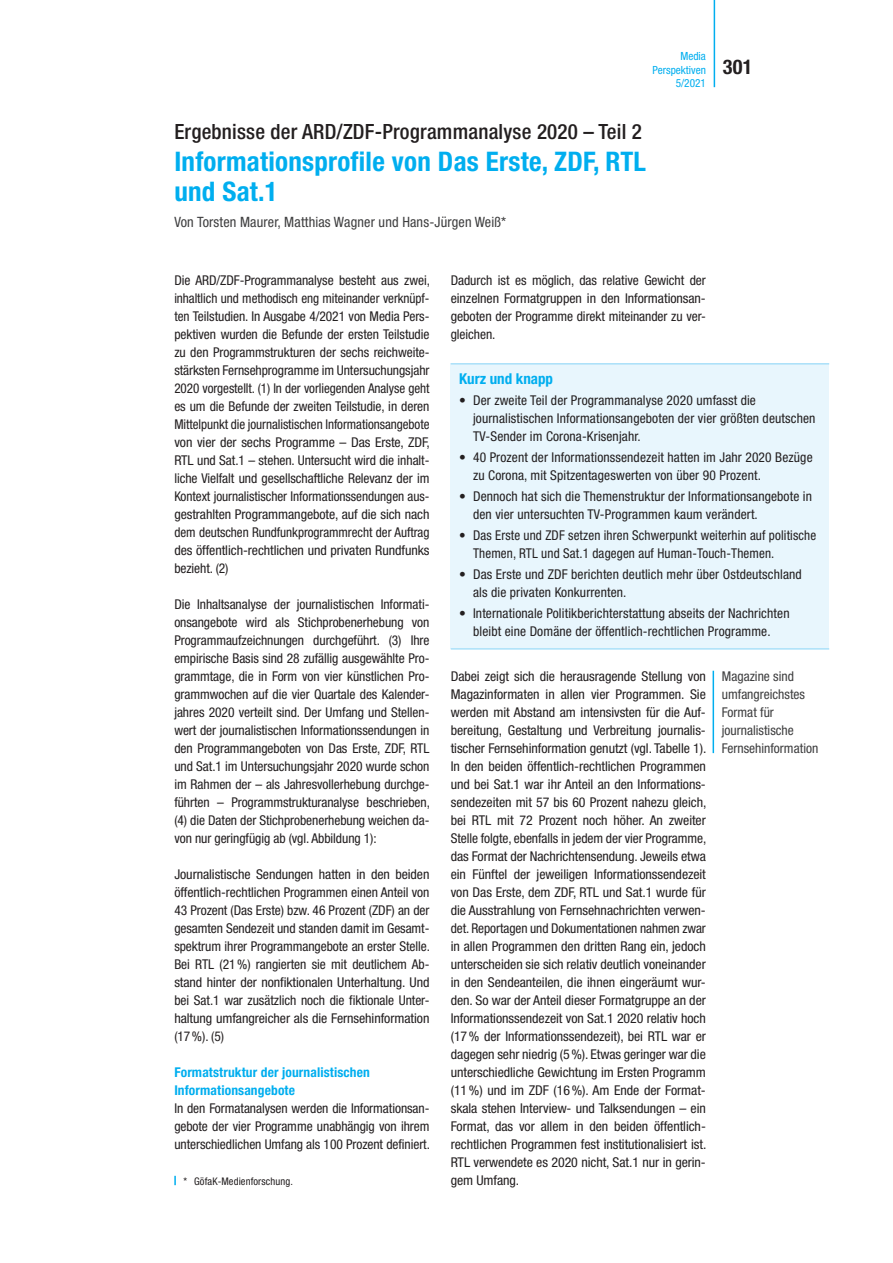
<style>
.page{position:relative;width:893px;height:1263px;background:#fff}
.page>*{position:absolute;margin:0;border:0;box-sizing:border-box;transform-origin:0 0}
.t1{font:700 condensed 27px/30px "Helvetica Neue LT Std";letter-spacing:.01em;color:#00aeef}
.t2{font:500 condensed 21px "Helvetica Neue LT Std";letter-spacing:.01em;color:#231f20}
.t3{font:700 condensed 20.25px "Helvetica Neue LT Std";color:#231f20}
.t4{font:700 condensed 15px "Helvetica Neue LT Std";color:#00aeef}
.t5{font:condensed 14.25px "Helvetica Neue LT Std";letter-spacing:.01em;color:#3e3e3f}
.t6{font:condensed 13.5px/18px "Helvetica Neue LT Std";letter-spacing:-.005em;color:#231f20}
.t7{font:condensed 13.5px/18px "Helvetica Neue LT Std";color:#3e3e3f}
.t8{font:700 condensed 13.5px/18px "Helvetica Neue LT Std";letter-spacing:.01em;color:#00aeef}
.t9{font:condensed 11.25px/13.5px "Helvetica Neue LT Std";color:#00aeef;text-align:right}
.t10{font:condensed 10.5px "Helvetica Neue LT Std";letter-spacing:.01em;color:#231f20}
</style>
<div class="page">
<hr style="left:714px;top:0;width:1px;height:87px;background:#00aeef">
<div style="left:451px;top:364px;width:378px;height:285px;background:#e8f6fd"></div>
<hr style="left:451px;top:363px;width:378px;height:2px;background:#aae0f9">
<hr style="left:451px;top:648px;width:378px;height:2px;background:#aae0f9">
<hr style="left:713px;top:671px;width:1px;height:82px;background:#00aeef">
<svg style="left:174px;top:1176px;width:2px;height:9px"></svg>
<p class="t9" style="left:653px;top:49px;width:55px">Media<br>Perspektiven<br>5/2021</p>
<h2 class="t2" style="left:174px;top:119px;width:469px">Ergebnisse der ARD/ZDF-Programmanalyse 2020 – Teil 2</h2>
<h1 class="t1" style="left:174px;top:146px;width:473px">Informationsprofile von Das Erste, ZDF, RTL und Sat.1</h1>
<p class="t5" style="left:174px;top:214px;width:333px">Von Torsten Maurer, Matthias Wagner und Hans-Jürgen Weiß*</p>
<h3 class="t3" style="left:723px;top:54px;width:31px">301</h3>
<p class="t6" style="left:174px;top:271px;width:257px">Die ARD/ZDF-Programmanalyse besteht aus zwei, inhaltlich und methodisch eng miteinander verknüpf&shy;ten Teilstudien. In Ausgabe 4/2021 von Media Pers&shy;pektiven wurden die Befunde der ersten Teilstudie zu den Programmstrukturen der sechs reichweite&shy;stärksten Fernsehprogramme im Untersuchungsjahr 2020 vorgestellt. (1) In der vorliegenden Analyse geht es um die Befunde der zweiten Teilstudie, in deren Mittelpunkt die journalistischen Informationsangebote von vier der sechs Programme – Das Erste, ZDF, RTL und Sat.1 – stehen. Untersucht wird die inhalt&shy;liche Vielfalt und gesellschaftliche Relevanz der im Kontext journalistischer Informationssendungen aus&shy;gestrahlten Programmangebote, auf die sich nach dem deutschen Rundfunkprogrammrecht der Auftrag des öffentlich-rechtlichen und privaten Rundfunks bezieht. (2)</p>
<p class="t6" style="left:174px;top:595px;width:257px;text-align:justify">Die Inhaltsanalyse der journalistischen Informati&shy;onsangebote wird als Stichprobenerhebung von Programmaufzeichnungen durchgeführt. (3) Ihre empirische Basis sind 28 zufällig ausgewählte Pro&shy;grammtage, die in Form von vier künstlichen Pro&shy;grammwochen auf die vier Quartale des Kalender&shy;jahres 2020 verteilt sind. Der Umfang und Stellen&shy;wert der journalistischen Informationssendungen in den Programmangeboten von Das Erste, ZDF, RTL und Sat.1 im Untersuchungsjahr 2020 wurde schon im Rahmen der – als Jahresvollerhebung durchge&shy;führten – Programmstrukturanalyse beschrieben, (4) die Daten der Stichprobenerhebung weichen da&shy;von nur geringfügig ab (vgl. Abbildung 1):</p>
<p class="t6" style="left:174px;top:865px;width:257px;text-align:justify">Journalistische Sendungen hatten in den beiden öffentlich-rechtlichen Programmen einen Anteil von 43 Prozent (Das Erste) bzw. 46 Prozent (ZDF) an der gesamten Sendezeit und standen damit im Gesamt&shy;spektrum ihrer Programmangebote an erster Stelle.<br>Bei RTL (21%) rangierten sie mit deutlichem Ab&shy;stand hinter der nonfiktionalen Unterhaltung. Und bei Sat.1 war zusätzlich noch die fiktionale Unter&shy;haltung umfangreicher als die Fernsehinformation (17%). (5)</p>
<p class="t8" style="left:174px;top:1063px;width:197px">Formatstruktur der journalistischen<br>Informationsangebote</p>
<p class="t6" style="left:174px;top:1099px;width:257px;text-align:justify">In den Formatanalysen werden die Informationsan&shy;gebote der vier Programme unabhängig von ihrem unterschiedlichen Umfang als 100 Prozent definiert.</p>
<p class="t10" style="left:184px;top:1175px;width:111px">* GöfaK-Medienforschung.</p>
<p class="t6" style="left:451px;top:271px;width:257px;text-align:justify">Dadurch ist es möglich, das relative Gewicht der einzelnen Formatgruppen in den Informationsan&shy;geboten der Programme direkt miteinander zu ver&shy;gleichen.</p>
<p class="t4" style="left:459px;top:370px;width:95px">Kurz und knapp</p>
<p class="t6" style="left:473px;top:391px;width:344px;text-indent:-14px">• Der zweite Teil der Programmanalyse 2020 umfasst die journalistischen Informationsangeboten der vier größten deutschen<br>TV-Sender im Corona-Krisenjahr.</p>
<p class="t6" style="left:473px;top:448px;width:341px;text-indent:-14px">• 40 Prozent der Informationssendezeit hatten im Jahr 2020 Bezüge zu Corona, mit Spitzentageswerten von über 90 Prozent.</p>
<p class="t6" style="left:473px;top:487px;width:340px;text-indent:-14px">• Dennoch hat sich die Themenstruktur der Informationsangebote in den vier untersuchten TV-Programmen kaum verändert.</p>
<p class="t6" style="left:473px;top:526px;width:345px;text-indent:-14px">• Das Erste und ZDF setzen ihren Schwerpunkt weiterhin auf politische<br>Themen, RTL und Sat.1 dagegen auf Human-Touch-Themen.</p>
<p class="t6" style="left:473px;top:565px;width:330px;text-indent:-14px">• Das Erste und ZDF berichten deutlich mehr über Ostdeutschland als die privaten Konkurrenten.</p>
<p class="t6" style="left:459px;top:604px;width:332px;text-align:center">• Internationale Politikberichterstattung abseits der Nachrichten bleibt eine Domäne der öffentlich-rechtlichen Programme.</p>
<p class="t6" style="left:451px;top:667px;width:257px">Dabei zeigt sich die herausragende Stellung von Magazinformaten in allen vier Programmen. Sie werden mit Abstand am intensivsten für die Auf&shy;bereitung, Gestaltung und Verbreitung journalis&shy;tischer Fernsehinformation genutzt (vgl. Tabelle 1).<br>In den beiden öffentlich-rechtlichen Programmen und bei Sat.1 war ihr Anteil an den Informations&shy;sendezeiten mit 57 bis 60 Prozent nahezu gleich, bei RTL mit 72 Prozent noch höher. An zweiter Stelle folgte, ebenfalls in jedem der vier Programme, das Format der Nachrichtensendung. Jeweils etwa ein Fünftel der jeweiligen Informationssendezeit von Das Erste, dem ZDF, RTL und Sat.1 wurde für die Ausstrahlung von Fernsehnachrichten verwen&shy;det. Reportagen und Dokumentationen nahmen zwar in allen Programmen den dritten Rang ein, jedoch unterscheiden sie sich relativ deutlich voneinander in den Sendeanteilen, die ihnen eingeräumt wur&shy;den. So war der Anteil dieser Formatgruppe an der Informationssendezeit von Sat.1 2020 relativ hoch (17% der Informationssendezeit), bei RTL war er dagegen sehr niedrig (5%). Etwas geringer war die unterschiedliche Gewichtung im Ersten Programm (11%) und im ZDF (16%). Am Ende der Format&shy;skala stehen Interview- und Talksendungen – ein Format, das vor allem in den beiden öffentlich&shy;rechtlichen Programmen fest institutionalisiert ist.<br>RTL verwendete es 2020 nicht, Sat.1 nur in gerin&shy;gem Umfang.</p>
<p class="t7" style="left:722px;top:667px;width:98px">Magazine sind umfangreichstes<br>Format für journalistische<br>Fernsehinformation</p>
</div>
